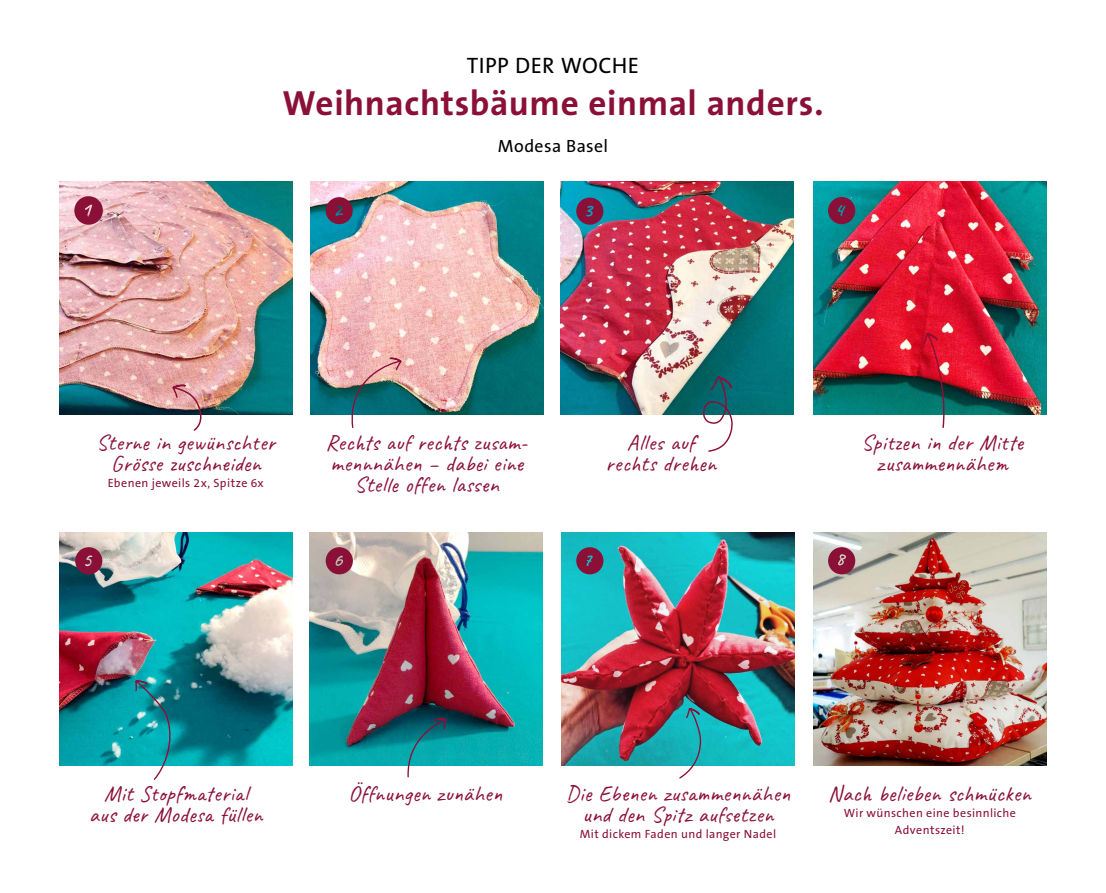
<style>
.page{position:relative;width:1106px;height:893px;background:#fff}
.page>*{position:absolute;margin:0;border:0;box-sizing:border-box;transform-origin:0 0}
.t1{font:700 35.1px "The Sans B7";letter-spacing:.015em;color:#8b1038}
.t2{font:22.35px/21.1px "Caveat";letter-spacing:.02em;color:#8b1038;text-align:center}
.t3{font:22.35px "The Sans B5 Plain";letter-spacing:.02em;color:#000}
.t4{font:17.85px "The Sans B5 Plain";letter-spacing:.02em;color:#000}
.t5{font:12px/16.5px "The Sans B5 Plain";letter-spacing:.035em;color:#8b1038;text-align:center}
</style>
<div class="page">
<img style="left:60px;top:182px;width:232px;height:232px">
<svg style="left:74px;top:196px;width:29px;height:29px"></svg>
<img style="left:169px;top:385px;width:68px;height:46px">
<img style="left:310px;top:181px;width:233px;height:233px">
<img style="left:560px;top:181px;width:233px;height:233px">
<img style="left:813px;top:182px;width:233px;height:232px">
<svg style="left:326px;top:197px;width:27px;height:27px"></svg>
<svg style="left:922px;top:332px;width:41px;height:96px;background:#984d58"></svg>
<img style="left:310px;top:533px;width:232px;height:232px">
<img style="left:60px;top:533px;width:232px;height:232px">
<svg style="left:576px;top:198px;width:27px;height:27px"></svg>
<svg style="left:393px;top:719px;width:56px;height:59px"></svg>
<svg style="left:341px;top:358px;width:63px;height:70px"></svg>
<img style="left:561px;top:533px;width:233px;height:232px">
<img style="left:813px;top:533px;width:233px;height:232px">
<svg style="left:828px;top:197px;width:27px;height:27px"></svg>
<svg style="left:678px;top:706px;width:46px;height:73px"></svg>
<svg style="left:132px;top:680px;width:52px;height:100px;background:#30a3ab"></svg>
<svg style="left:700px;top:375px;width:38px;height:77px"></svg>
<svg style="left:75px;top:547px;width:27px;height:27px"></svg>
<svg style="left:326px;top:547px;width:27px;height:27px"></svg>
<svg style="left:576px;top:547px;width:27px;height:27px"></svg>
<svg style="left:828px;top:547px;width:27px;height:27px"></svg>
<p class="t3" style="left:467px;top:54px;width:174px">TIPP DER WOCHE</p>
<h1 class="t1" style="left:282px;top:85px;width:542px">Weihnachtsbäume einmal anders.</h1>
<p class="t4" style="left:498px;top:136px;width:112px">Modesa Basel</p>
<p class="t2" style="left:96px;top:432px;width:180px">Sterne in gewünschter<br>Grösse zuschneiden</p>
<p class="t5" style="left:108px;top:475px;width:158px">Ebenen jeweils 2x, Spitze 6x</p>
<p class="t2" style="left:326px;top:432px;width:202px">Rechts auf rechts zusam&shy;mennnähen – dabei eine<br>Stelle offen lassen</p>
<p class="t2" style="left:605px;top:432px;width:112px">Alles auf rechts drehen</p>
<p class="t2" style="left:861px;top:432px;width:163px">Spitzen in der Mitte zusammennähem</p>
<p class="t2" style="left:89px;top:783px;width:175px">Mit Stopfmaterial aus der Modesa füllen</p>
<p class="t2" style="left:348px;top:783px;width:155px">Öffnungen zunähen</p>
<p class="t2" style="left:565px;top:783px;width:226px">Die Ebenen zusammennähen und den Spitz aufsetzen</p>
<p class="t5" style="left:579px;top:826px;width:198px">Mit dickem Faden und langer Nadel</p>
<p class="t2" style="left:828px;top:783px;width:204px">Nach belieben schmücken</p>
<p class="t5" style="left:843px;top:805px;width:174px">Wir wünschen eine besinnliche<br>Adventszeit!</p>
</div>
